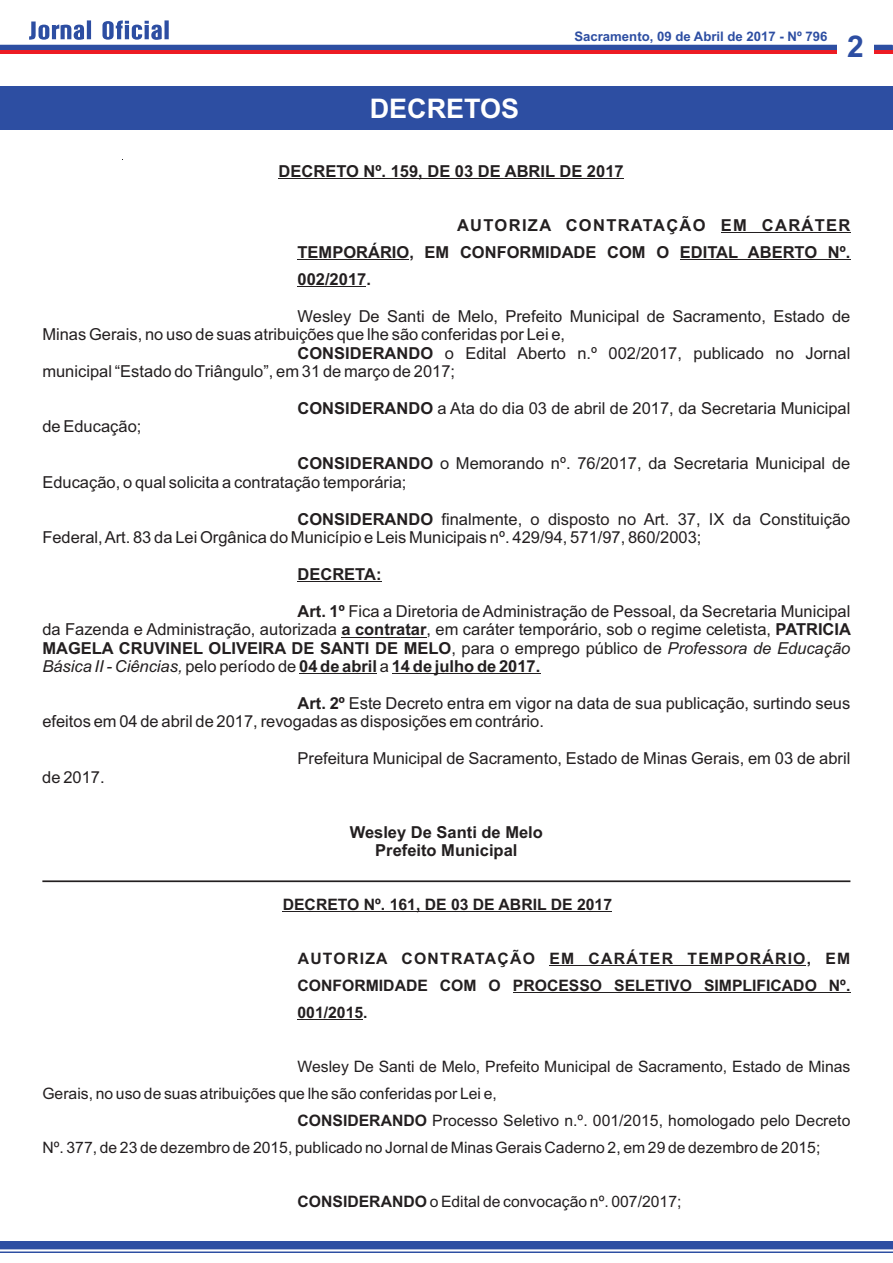
<style>
.page{position:relative;width:893px;height:1263px;background:#fff}
.page>*{position:absolute;margin:0;border:0;box-sizing:border-box;transform-origin:0 0}
.t1{font:700 30px "Arial";color:#2d4ea2}
.t2{font:700 27px "Arial";color:#fff}
.t3{font:16.5px/18.5px "Arial";color:#231f20}
.t4{font:700 16.5px/27px "Arial";color:#231f20;text-align:justify}
.t5{font:15.75px "Arial";color:#231f20}
.t6{font:700 15.75px/27px "Arial";color:#231f20;text-align:justify}
.t7{font:700 13.2px "Arial";color:#2d4ea2}
.s1{font-weight:700}
.s2{font-style:italic}
</style>
<div class="page">
<div style="left:0;top:86px;width:893px;height:43px;background:#2d4ea2"></div>
<div style="left:0;top:45px;width:893px;height:7px;background:#2d4ea2"></div>
<hr style="left:0;top:50px;width:893px;height:4px;background:#ed1c24">
<svg style="left:29px;top:20px;width:140px;height:20px"></svg>
<div style="left:837px;top:27px;width:37px;height:39px;background:#fff"></div>
<div style="left:0;top:1242px;width:893px;height:11px;background:#98a8d1"></div>
<svg style="left:0;top:1242px;width:893px;height:9px"></svg>
<hr style="left:279px;top:178px;width:345px;height:1px;background:#231f20">
<hr style="left:721px;top:232px;width:129px;height:1px;background:#231f20">
<hr style="left:298px;top:259px;width:111px;height:1px;background:#231f20">
<hr style="left:680px;top:259px;width:170px;height:1px;background:#231f20">
<hr style="left:298px;top:286px;width:68px;height:1px;background:#231f20">
<hr style="left:298px;top:581px;width:84px;height:1px;background:#231f20">
<hr style="left:341px;top:637px;width:86px;height:1px;background:#231f20">
<hr style="left:299px;top:673px;width:78px;height:1px;background:#231f20">
<hr style="left:392px;top:673px;width:148px;height:1px;background:#231f20">
<hr style="left:42px;top:880px;width:808px;height:2px;background:#231f20">
<hr style="left:283px;top:911px;width:329px;height:1px;background:#231f20">
<hr style="left:549px;top:965px;width:256px;height:1px;background:#231f20">
<hr style="left:513px;top:992px;width:337px;height:1px;background:#231f20">
<hr style="left:298px;top:1019px;width:65px;height:1px;background:#231f20">
<h2 class="t2" style="left:370px;top:98px;width:151px">DECRETOS</h2>
<p class="t7" style="left:574px;top:31px;width:255px">Sacramento, 09 de Abril de 2017 - Nº 796</p>
<h1 class="t1" style="left:847px;top:35px;width:18px">2</h1>
<p class="t4" style="left:279px;top:159px;width:347px">DECRETO Nº. 159, DE 03 DE ABRIL DE 2017</p>
<p class="t4" style="left:298px;top:213px;width:554px;text-indent:160px">AUTORIZA CONTRATAÇÃO EM CARÁTER TEMPORÁRIO, EM CONFORMIDADE COM O EDITAL ABERTO Nº.<br>002/2017.</p>
<p class="t3" style="left:298px;top:308px;width:554px">Wesley De Santi de Melo, Prefeito Municipal de Sacramento, Estado de</p>
<p class="t3" style="left:42px;top:327px;width:524px">Minas Gerais, no uso de suas atribuições que lhe são conferidas por Lei e,</p>
<p class="t3" style="left:298px;top:345px;width:554px"><span class="s1">CONSIDERANDO</span> o Edital Aberto n.º 002/2017, publicado no Jornal</p>
<p class="t3" style="left:42px;top:363px;width:414px">municipal “Estado do Triângulo”, em 31 de março de 2017;</p>
<p class="t3" style="left:298px;top:400px;width:554px"><span class="s1">CONSIDERANDO</span> a Ata do dia 03 de abril de 2017, da Secretaria Municipal</p>
<p class="t3" style="left:42px;top:419px;width:101px">de Educação;</p>
<p class="t3" style="left:42px;top:456px;width:809px;text-indent:255px"><span class="s1">CONSIDERANDO</span> o Memorando nº. 76/2017, da Secretaria Municipal de<br>Educação, o qual solicita a contratação temporária;</p>
<p class="t3" style="left:42px;top:511px;width:809px;text-indent:255px"><span class="s1">CONSIDERANDO</span> finalmente, o disposto no Art. 37, IX da Constituição<br>Federal, Art. 83 da Lei Orgânica do Município e Leis Municipais nº. 429/94, 571/97, 860/2003;</p>
<p class="t4" style="left:298px;top:562px;width:86px">DECRETA:</p>
<p class="t3" style="left:42px;top:603px;width:810px;text-align:justify;text-indent:255px"><span class="s1">Art. 1º</span> Fica a Diretoria de Administração de Pessoal, da Secretaria Municipal da Fazenda e Administração, autorizada <span class="s1">a contratar</span>, em caráter temporário, sob o regime celetista, <span class="s1">PATRICIA MAGELA CRUVINEL OLIVEIRA DE SANTI DE MELO</span>, para o emprego público de <span class="s2">Professora de Educação Básica II - Ciências,</span> pelo período de <span class="s1">04 de abril</span> a <span class="s1">14 de julho de 2017.</span></p>
<p class="t3" style="left:42px;top:695px;width:809px;text-indent:255px"><span class="s1">Art. 2º</span> Este Decreto entra em vigor na data de sua publicação, surtindo seus efeitos em 04 de abril de 2017, revogadas as disposições em contrário.</p>
<p class="t3" style="left:297px;top:751px;width:554px">Prefeitura Municipal de Sacramento, Estado de Minas Gerais, em 03 de abril</p>
<p class="t3" style="left:42px;top:769px;width:64px">de 2017.</p>
<p class="t4" style="left:350px;top:824px;width:195px;line-height:18.5px;text-align:center">Wesley De Santi de Melo<br>Prefeito Municipal</p>
<p class="t6" style="left:283px;top:892px;width:331px">DECRETO Nº. 161, DE 03 DE ABRIL DE 2017</p>
<p class="t6" style="left:298px;top:946px;width:554px">AUTORIZA CONTRATAÇÃO EM CARÁTER TEMPORÁRIO, EM CONFORMIDADE COM O PROCESSO SELETIVO SIMPLIFICADO Nº.<br>001/2015.</p>
<p class="t5" style="left:298px;top:1060px;width:554px">Wesley De Santi de Melo, Prefeito Municipal de Sacramento, Estado de Minas</p>
<p class="t5" style="left:42px;top:1087px;width:456px">Gerais, no uso de suas atribuições que lhe são conferidas por Lei e,</p>
<p class="t5" style="left:298px;top:1114px;width:554px"><span class="s1">CONSIDERANDO</span> Processo Seletivo n.º. 001/2015, homologado pelo Decreto</p>
<p class="t5" style="left:42px;top:1141px;width:780px">Nº. 377, de 23 de dezembro de 2015, publicado no Jornal de Minas Gerais Caderno 2, em 29 de dezembro de 2015;</p>
<p class="t5" style="left:298px;top:1195px;width:385px"><span class="s1">CONSIDERANDO</span> o Edital de convocação nº. 007/2017;</p>
</div>
